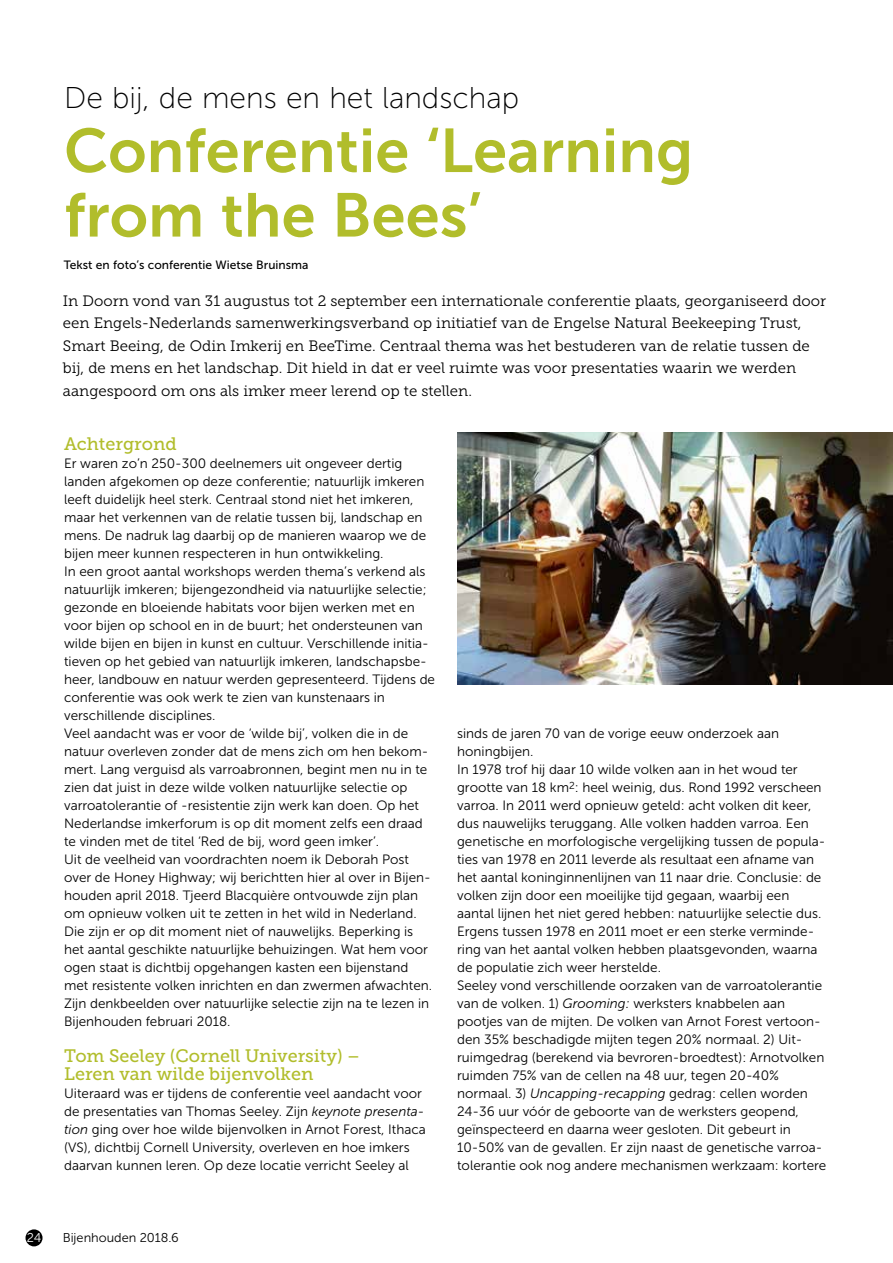
<style>
.page{position:relative;width:893px;height:1263px;background:#fff}
.page>*{position:absolute;margin:0;border:0;box-sizing:border-box;transform-origin:0 0}
.t1{font:61.5px/64.5px "Museo Sans 700";color:#b1bd2b}
.t2{font:30px "Museo Sans 100";color:#000}
.t3{font:18px/18px "Museo Slab 500";color:#b1bd2b}
.t4{font:15px/22.5px "Museo Slab 300";color:#000}
.t5{font:13.5px/18px "Museo Sans 300";color:#000}
.t6{font:12.75px "Museo Sans 300";color:#000}
.t7{font:12.75px "Museo Sans 300";color:#fff}
.t8{font:12px "Museo Sans 500";color:#000}
.s1{font-style:italic}
</style>
<div class="page">
<img style="left:457px;top:432px;width:436px;height:252px">
<div style="left:26px;top:1229px;width:17px;height:17px;background:#000;border-radius:50%"></div>
<h2 class="t2" style="left:64px;top:81px;width:457px">De bij, de mens en het landschap</h2>
<h1 class="t1" style="left:64px;top:119px;width:630px">Conferentie ‘Learning from the Bees’</h1>
<p class="t8" style="left:64px;top:259px;width:246px">Tekst en foto’s conferentie Wietse Bruinsma</p>
<p class="t4" style="left:63px;top:290px;width:765px">In Doorn vond van 31 augustus tot 2 september een internationale conferentie plaats, georganiseerd door een Engels-Nederlands samenwerkingsverband op initiatief van de Engelse Natural Beekeeping Trust, Smart Beeing, de Odin Imkerij en BeeTime. Centraal thema was het bestuderen van de relatie tussen de bij, de mens en het landschap. Dit hield in dat er veel ruimte was voor presentaties waarin we werden aangespoord om ons als imker meer lerend op te stellen.</p>
<h3 class="t3" style="left:64px;top:435px;width:114px">Achtergrond</h3>
<p class="t5" style="left:64px;top:454px;width:372px">Er waren zo’n 250-300 deelnemers uit ongeveer dertig landen afgekomen op deze conferentie; natuurlijk imkeren leeft duidelijk heel sterk. Centraal stond niet het imkeren, maar het verkennen van de relatie tussen bij, landschap en mens. De nadruk lag daarbij op de manieren waarop we de bijen meer kunnen respecteren in hun ontwikkeling.<br>In een groot aantal workshops werden thema’s verkend als natuurlijk imkeren; bijengezondheid via natuurlijke selectie; gezonde en bloeiende habitats voor bijen werken met en voor bijen op school en in de buurt; het ondersteunen van wilde bijen en bijen in kunst en cultuur. Verschillende initia&shy;tieven op het gebied van natuurlijk imkeren, landschapsbe&shy;heer, landbouw en natuur werden gepresenteerd. Tijdens de conferentie was ook werk te zien van kunstenaars in verschillende disciplines.<br>Veel aandacht was er voor de ‘wilde bij’, volken die in de natuur overleven zonder dat de mens zich om hen bekom&shy;mert. Lang verguisd als varroabronnen, begint men nu in te zien dat juist in deze wilde volken natuurlijke selectie op varroatolerantie of -resistentie zijn werk kan doen. Op het Nederlandse imkerforum is op dit moment zelfs een draad te vinden met de titel ‘Red de bij, word geen imker’.<br>Uit de veelheid van voordrachten noem ik Deborah Post over de Honey Highway; wij berichtten hier al over in Bijen&shy;houden april 2018. Tjeerd Blacquière ontvouwde zijn plan om opnieuw volken uit te zetten in het wild in Nederland.<br>Die zijn er op dit moment niet of nauwelijks. Beperking is het aantal geschikte natuurlijke behuizingen. Wat hem voor ogen staat is dichtbij opgehangen kasten een bijenstand met resistente volken inrichten en dan zwermen afwachten.<br>Zijn denkbeelden over natuurlijke selectie zijn na te lezen in Bijenhouden februari 2018.</p>
<h3 class="t3" style="left:64px;top:1047px;width:297px">Tom Seeley (Cornell University) –<br>Leren van wilde bijenvolken</h3>
<p class="t5" style="left:64px;top:1084px;width:363px">Uiteraard was er tijdens de conferentie veel aandacht voor de presentaties van Thomas Seeley. Zijn <span class="s1">keynote presenta&shy;tion</span> ging over hoe wilde bijenvolken in Arnot Forest, Ithaca (VS), dichtbij Cornell University, overleven en hoe imkers daarvan kunnen leren. Op deze locatie verricht Seeley al</p>
<p class="t5" style="left:457px;top:724px;width:371px">sinds de jaren 70 van de vorige eeuw onderzoek aan honingbijen.<br>In 1978 trof hij daar 10 wilde volken aan in het woud ter grootte van 18 km<sup>2</sup>: heel weinig, dus. Rond 1992 verscheen varroa. In 2011 werd opnieuw geteld: acht volken dit keer, dus nauwelijks teruggang. Alle volken hadden varroa. Een genetische en morfologische vergelijking tussen de popula&shy;ties van 1978 en 2011 leverde als resultaat een afname van het aantal koninginnenlijnen van 11 naar drie. Conclusie: de volken zijn door een moeilijke tijd gegaan, waarbij een aantal lijnen het niet gered hebben: natuurlijke selectie dus.<br>Ergens tussen 1978 en 2011 moet er een sterke verminde&shy;ring van het aantal volken hebben plaatsgevonden, waarna de populatie zich weer herstelde.<br>Seeley vond verschillende oorzaken van de varroatolerantie van de volken. 1) <span class="s1">Grooming:</span> werksters knabbelen aan pootjes van de mijten. De volken van Arnot Forest vertoon&shy;den 35% beschadigde mijten tegen 20% normaal. 2) Uit&shy;ruimgedrag (berekend via bevroren-broedtest): Arnotvolken ruimden 75% van de cellen na 48 uur, tegen 20-40% normaal. 3) <span class="s1">Uncapping-recapping</span> gedrag: cellen worden 24-36 uur vóór de geboorte van de werksters geopend, geïnspecteerd en daarna weer gesloten. Dit gebeurt in 10-50% van de gevallen. Er zijn naast de genetische varroa&shy;tolerantie ook nog andere mechanismen werkzaam: kortere</p>
<p class="t7" style="left:27px;top:1231px;width:16px">24</p>
<p class="t6" style="left:63px;top:1231px;width:118px">Bijenhouden 2018.6</p>
</div>
